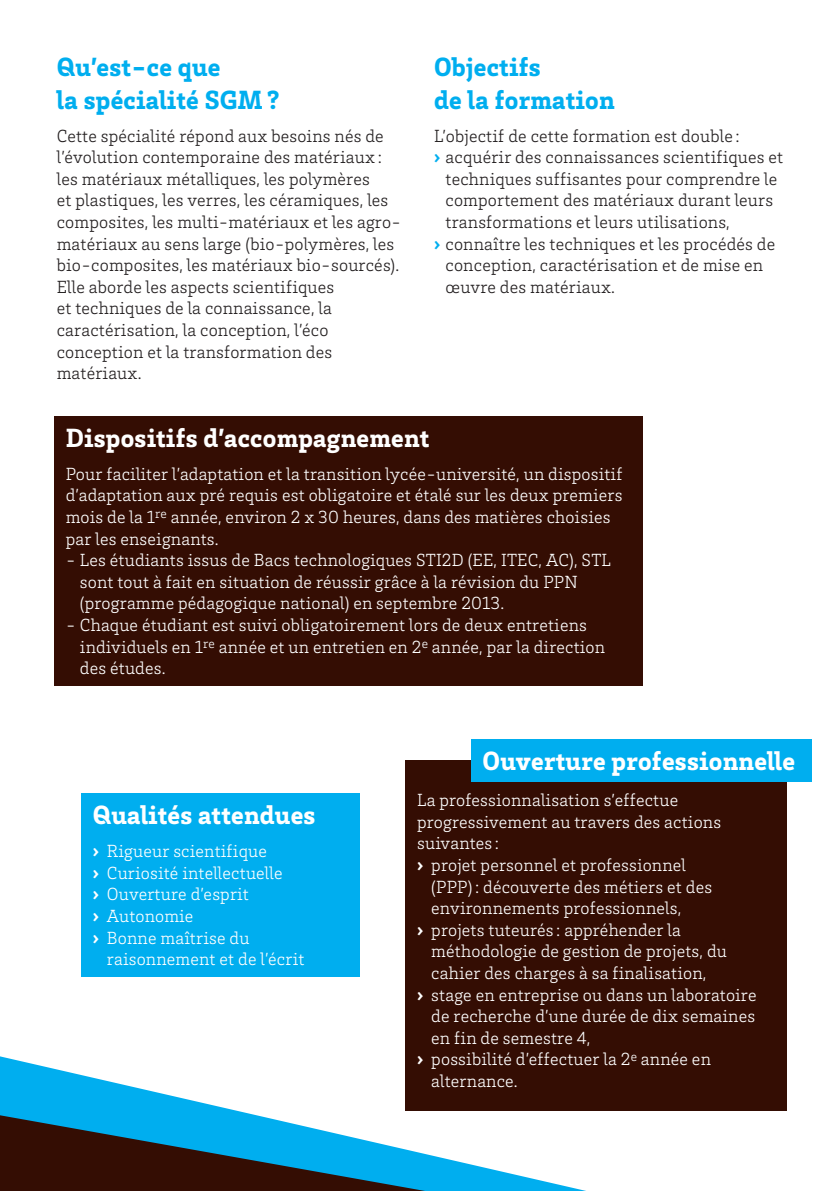
<style>
.page{position:relative;width:840px;height:1191px;background:#fff}
.page>*{position:absolute;margin:0;border:0;box-sizing:border-box;transform-origin:0 0}
._01_Titre_Blanc_13_5{font:900 27px "Brix Slab";letter-spacing:.01em;color:#fff}
._01_Titre_Bleu_13_5{font:900 27px/32.4px "Brix Slab";letter-spacing:.01em;color:#00aeef}
.TEXTE_Encadré_Blanc{font:300 18px/21.6px "Brix Slab";letter-spacing:.01em;color:#fff}
.t1{font:300 18px/21.6px "Brix Slab";letter-spacing:.01em;color:#231f20}
.s1{font-weight:900;color:#00aeef}
.s2{font-weight:900}
</style>
<div class="page">
<div style="left:405px;top:760px;width:381px;height:350px;background:#340d03"></div>
<div style="left:471px;top:739px;width:340px;height:42px;background:#00aeef"></div>
<div style="left:54px;top:416px;width:589px;height:269px;background:#340d03"></div>
<div style="left:81px;top:793px;width:278px;height:183px;background:#00aeef"></div>
<svg style="left:0;top:1056px;width:586px;height:135px"></svg>
<p class="_01_Titre_Bleu_13_5" style="left:57px;top:50px;width:224px">Qu’est-ce que<br>la spécialité SGM?</p>
<p class="t1" style="left:57px;top:124px;width:346px">Cette spécialité répond aux besoins nés de l’évolution contemporaine des matériaux : les matériaux métalliques, les polymères<br>et plastiques, les verres, les céramiques, les composites, les multi-matériaux et les agro&shy;matériaux au sens large (bio-polymères, les bio-composites, les matériaux bio-sourcés).</p>
<p class="t1" style="left:57px;top:275px;width:279px">Elle aborde les aspects scientifiques et techniques de la connaissance, la caractérisation, la conception, l’éco conception et la transformation des matériaux.</p>
<p class="_01_Titre_Bleu_13_5" style="left:434px;top:50px;width:182px">Objectifs<br>de la formation</p>
<p class="t1" style="left:434px;top:124px;width:307px">L’objectif de cette formation est double :</p>
<p class="t1" style="left:445px;top:146px;width:339px;text-indent:-11px"><span class="s1">›</span> acquérir des connaissances scientifiques et techniques suffisantes pour comprendre le comportement des matériaux durant leurs transformations et leurs utilisations,</p>
<p class="t1" style="left:445px;top:232px;width:331px;text-indent:-11px"><span class="s1">›</span> connaître les techniques et les procédés de conception, caractérisation et de mise en œuvre des matériaux.</p>
<p class="_01_Titre_Blanc_13_5" style="left:66px;top:420px;width:365px">Dispositifs d’accompagnement</p>
<p class="TEXTE_Encadré_Blanc" style="left:66px;top:462px;width:558px">Pour faciliter l’adaptation et la transition lycée-université, un dispositif d’adaptation aux pré requis est obligatoire et étalé sur les deux premiers mois de la 1<sup>re</sup> année, environ 2 x 30 heures, dans des matières choisies par les enseignants.</p>
<p class="TEXTE_Encadré_Blanc" style="left:80px;top:548px;width:532px;text-indent:-14px">- Les étudiants issus de Bacs technologiques STI2D (EE, ITEC, AC), STL sont tout à fait en situation de réussir grâce à la révision du PPN (programme pédagogique national) en septembre 2013.</p>
<p class="TEXTE_Encadré_Blanc" style="left:80px;top:613px;width:526px;text-indent:-14px">- Chaque étudiant est suivi obligatoirement lors de deux entretiens individuels en 1<sup>re</sup> année et un entretien en 2<sup>e</sup> année, par la direction des études.</p>
<p class="_01_Titre_Blanc_13_5" style="left:93px;top:797px;width:224px">Qualités attendues</p>
<p class="TEXTE_Encadré_Blanc" style="left:93px;top:839px;width:175px"><span class="s2">›</span> Rigueur scientifique</p>
<p class="TEXTE_Encadré_Blanc" style="left:93px;top:861px;width:191px"><span class="s2">›</span> Curiosité intellectuelle</p>
<p class="TEXTE_Encadré_Blanc" style="left:93px;top:883px;width:158px"><span class="s2">›</span> Ouverture d’esprit</p>
<p class="TEXTE_Encadré_Blanc" style="left:93px;top:904px;width:102px"><span class="s2">›</span> Autonomie</p>
<p class="TEXTE_Encadré_Blanc" style="left:107px;top:926px;width:199px;text-indent:-14px"><span class="s2">›</span> Bonne maîtrise du raisonnement et de l’écrit</p>
<p class="_01_Titre_Blanc_13_5" style="left:482px;top:743px;width:314px">Ouverture professionnelle</p>
<p class="TEXTE_Encadré_Blanc" style="left:417px;top:788px;width:305px">La professionnalisation s’effectue progressivement au travers des actions suivantes :</p>
<p class="TEXTE_Encadré_Blanc" style="left:431px;top:853px;width:282px;text-indent:-14px"><span class="s2">›</span> projet personnel et professionnel (PPP) : découverte des métiers et des environnements professionnels,</p>
<p class="TEXTE_Encadré_Blanc" style="left:431px;top:918px;width:297px;text-indent:-14px"><span class="s2">›</span> projets tuteurés : appréhender la méthodologie de gestion de projets, du cahier des charges à sa finalisation,</p>
<p class="TEXTE_Encadré_Blanc" style="left:431px;top:983px;width:326px;text-align:justify;text-indent:-14px"><span class="s2">›</span> stage en entreprise ou dans un laboratoire de recherche d’une durée de dix semaines en fin de semestre 4,</p>
<p class="TEXTE_Encadré_Blanc" style="left:431px;top:1048px;width:281px;text-indent:-14px"><span class="s2">›</span> possibilité d’effectuer la 2<sup>e</sup> année en alternance.</p>
</div>
